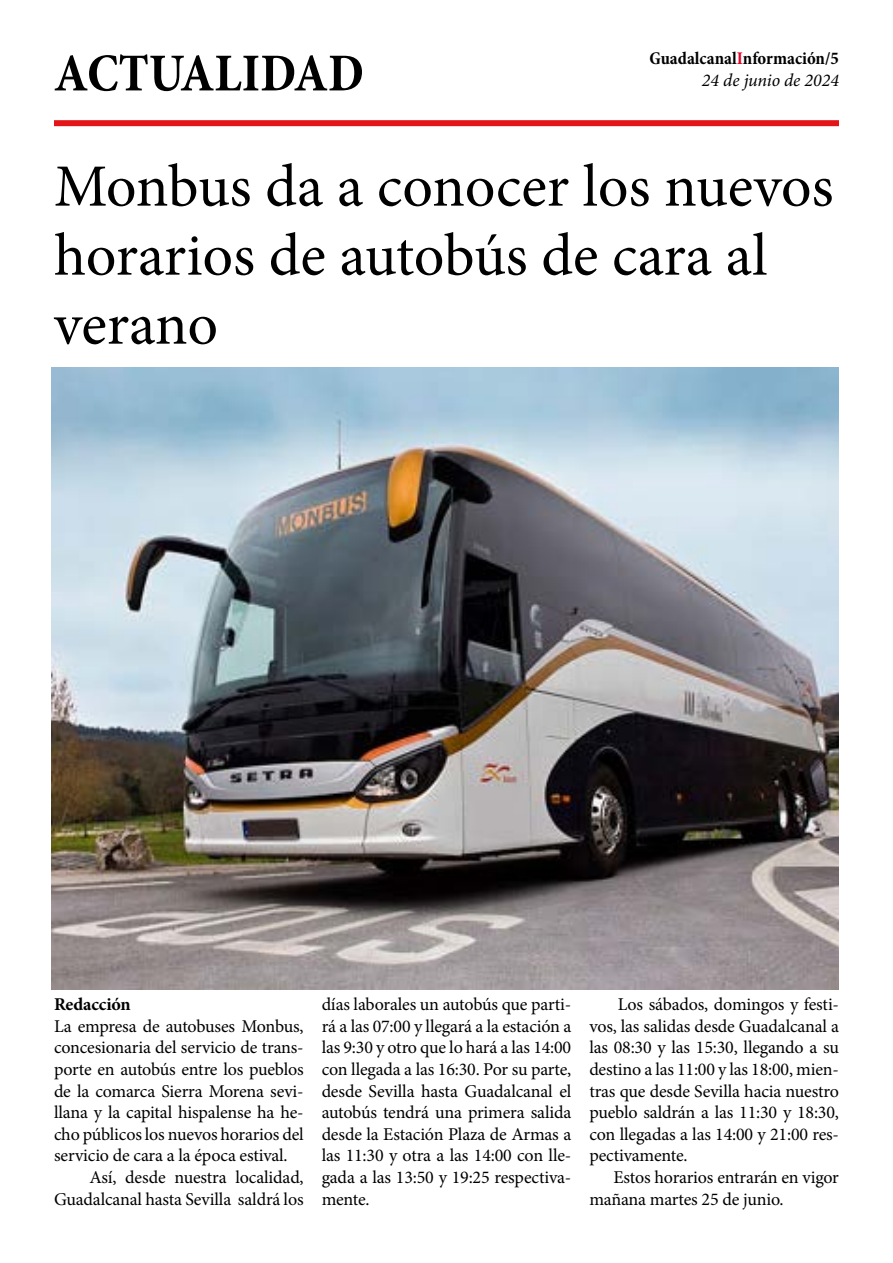
<style>
.page{position:relative;width:893px;height:1263px;background:#fff}
.page>*{position:absolute;margin:0;border:0;box-sizing:border-box;transform-origin:0 0}
.t1{font:60px/69px "Minion Pro";letter-spacing:-.005em;color:#000}
.t2{font:700 condensed 54px "Minion Pro";color:#000}
.t3{font:18px/21.6px "Minion Pro";letter-spacing:-.01em;color:#000;text-align:justify}
.t4{font:700 condensed 18px/21.6px "Minion Pro";color:#000;text-align:right}
.t5{font:700 18px "Minion Pro";letter-spacing:-.01em;color:#000}
.s1{color:#e4032b}
.s2{font-weight:400;font-style:italic;font-stretch:normal}
</style>
<div class="page">
<div style="left:54px;top:120px;width:785px;height:6px;background:#e41518"></div>
<img style="left:51px;top:367px;width:788px;height:623px">
<h2 class="t2" style="left:54px;top:36px;width:312px">ACTUALIDAD</h2>
<p class="t4" style="left:649px;top:48px;width:191px">Guadalcanal<span class="s1">I</span>nformación/5<br><span class="s2">24 de junio de 2024</span></p>
<h1 class="t1" style="left:54px;top:152px;width:781px">Monbus da a conocer los nuevos horarios de autobús de cara al verano</h1>
<p class="t5" style="left:54px;top:992px;width:78px">Redacción</p>
<p class="t3" style="left:54px;top:1015px;width:251px">La empresa de autobuses Monbus,</p>
<p class="t3" style="left:54px;top:1037px;width:251px">concesionaria del servicio de trans-</p>
<p class="t3" style="left:54px;top:1058px;width:251px">porte en autobús entre los pueblos</p>
<p class="t3" style="left:54px;top:1080px;width:251px">de la comarca Sierra Morena sevi-</p>
<p class="t3" style="left:54px;top:1102px;width:251px">llana y la capital hispalense ha he-</p>
<p class="t3" style="left:54px;top:1123px;width:251px">cho públicos los nuevos horarios del</p>
<p class="t3" style="left:54px;top:1145px;width:235px">servicio de cara a la época estival.</p>
<p class="t3" style="left:90px;top:1166px;width:216px">Así, desde nuestra localidad,</p>
<p class="t3" style="left:54px;top:1188px;width:251px">Guadalcanal hasta Sevilla saldrá los</p>
<p class="t3" style="left:322px;top:994px;width:251px">días laborales un autobús que parti&shy;rá a las 07:00 y llegará a la estación a las 9:30 y otro que lo hará a las 14:00 con llegada a las 16:30. Por su parte, desde Sevilla hasta Guadalcanal el autobús tendrá una primera salida desde la Estación Plaza de Armas a las 11:30 y otra a las 14:00 con lle&shy;gada a las 13:50 y 19:25 respectiva&shy;mente.</p>
<p class="t3" style="left:589px;top:994px;width:251px;text-indent:29px">Los sábados, domingos y festi&shy;vos, las salidas desde Guadalcanal a las 08:30 y las 15:30, llegando a su destino a las 11:00 y las 18:00, mien&shy;tras que desde Sevilla hacia nuestro pueblo saldrán a las 11:30 y 18:30, con llegadas a las 14:00 y 21:00 res&shy;pectivamente.</p>
<p class="t3" style="left:589px;top:1166px;width:251px;text-indent:24px">Estos horarios entrarán en vigor mañana martes 25 de junio.</p>
</div>
